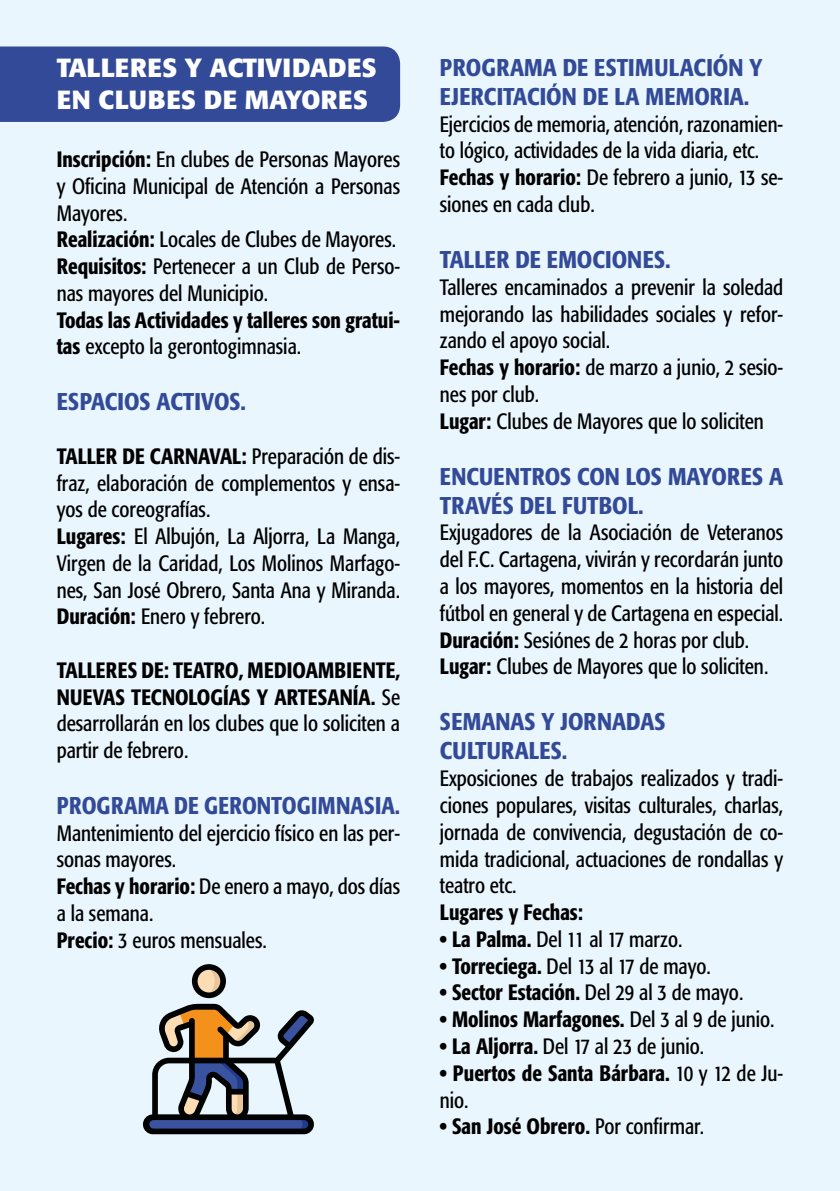
<style>
.page{position:relative;width:840px;height:1191px;background:#fff}
.page>*{position:absolute;margin:0;border:0;box-sizing:border-box;transform-origin:0 0}
.t1{font:700 26px/31.6px "Formata";color:#fff}
.t2{font:500 condensed 24px/29.2px "Formata";color:#324a97}
.t3{font:500 condensed 24px "Formata";color:#324a97;scale:.96 1}
.t4{font:condensed 22px/26.8px "Formata";color:#000;scale:.95 1}
.t5{font:500 condensed 22px/26.8px "Formata";color:#000;scale:.95 1}
.t6{font:condensed 22px/26.8px "Formata";color:#000;scale:.94 1}
.s1{font-weight:500}
.s2{font-weight:400}
</style>
<div class="page">
<div style="left:0;top:0;width:839px;height:1191px;background:#eaf6fe"></div>
<div style="left:0;top:46px;width:400px;height:76px;background:#324a97"></div>
<hr style="left:839px;top:0;width:1px;height:1191px;background:#eaf6fe">
<svg style="left:143px;top:964px;width:171px;height:170px"></svg>
<p class="t1" style="left:57px;top:52px;width:321px">TALLERES Y ACTIVIDADES<br>EN CLUBES DE MAYORES</p>
<p class="t4" style="left:57px;top:146px;width:363px"><span class="s1">Inscripción:</span> En clubes de Personas Mayores y Oficina Municipal de Atención a Personas Mayores.<br><span class="s1">Realización:</span> Locales de Clubes de Mayores.<br><span class="s1">Requisitos:</span> Pertenecer a un Club de Perso&shy;nas mayores del Municipio.</p>
<p class="t5" style="left:57px;top:306px;width:363px">Todas las Actividades y talleres son gratui&shy;tas <span class="s2">excepto la gerontogimnasia.</span></p>
<p class="t2" style="left:57px;top:387px;width:191px">ESPACIOS ACTIVOS.</p>
<p class="t4" style="left:57px;top:443px;width:363px"><span class="s1">TALLER DE CARNAVAL:</span> Preparación de dis&shy;fraz, elaboración de complementos y ensa&shy;yos de coreografías.<br><span class="s1">Lugares:</span> El Albujón, La Aljorra, La Manga, Virgen de la Caridad, Los Molinos Marfago&shy;nes, San José Obrero, Santa Ana y Miranda.<br><span class="s1">Duración:</span> Enero y febrero.</p>
<p class="t5" style="left:57px;top:656px;width:363px;text-align:justify">TALLERES DE: TEATRO, MEDIOAMBIENTE, NUEVAS TECNOLOGÍAS Y ARTESANÍA. <span class="s2">Se desarrollarán en los clubes que lo soliciten a partir de febrero.</span></p>
<p class="t3" style="left:57px;top:791px;width:359px">PROGRAMA DE GERONTOGIMNASIA.</p>
<p class="t4" style="left:57px;top:819px;width:363px">Mantenimiento del ejercicio físico en las per&shy;sonas mayores.<br><span class="s1">Fechas y horario:</span> De enero a mayo, dos días a la semana.<br><span class="s1">Precio:</span> 3 euros mensuales.</p>
<p class="t2" style="left:439px;top:53px;width:324px">PROGRAMA DE ESTIMULACIÓN Y<br>EJERCITACIÓN DE LA MEMORIA.</p>
<p class="t6" style="left:439px;top:111px;width:366px">Ejercicios de memoria, atención, razonamien&shy;to lógico, actividades de la vida diaria, etc.<br><span class="s1">Fechas y horario:</span> De febrero a junio, 13 se&shy;siones en cada club.</p>
<p class="t2" style="left:439px;top:245px;width:232px">TALLER DE EMOCIONES.</p>
<p class="t4" style="left:439px;top:274px;width:363px">Talleres encaminados a prevenir la soledad mejorando las habilidades sociales y refor&shy;zando el apoyo social.<br><span class="s1">Fechas y horario:</span> de marzo a junio, 2 sesio&shy;nes por club.<br><span class="s1">Lugar:</span> Clubes de Mayores que lo soliciten</p>
<p class="t2" style="left:439px;top:461px;width:344px">ENCUENTROS CON LOS MAYORES A<br>TRAVÉS DEL FUTBOL.</p>
<p class="t4" style="left:439px;top:519px;width:363px">Exjugadores de la Asociación de Veteranos del F.C. Cartagena, vivirán y recordarán junto a los mayores, momentos en la historia del fútbol en general y de Cartagena en especial.<br><span class="s1">Duración:</span> Sesiónes de 2 horas por club.<br><span class="s1">Lugar:</span> Clubes de Mayores que lo soliciten.</p>
<p class="t2" style="left:439px;top:707px;width:227px">SEMANAS Y JORNADAS<br>CULTURALES.</p>
<p class="t4" style="left:439px;top:765px;width:363px;text-align:justify">Exposiciones de trabajos realizados y tradi&shy;ciones populares, visitas culturales, charlas, jornada de convivencia, degustación de co&shy;mida tradicional, actuaciones de rondallas y teatro etc.</p>
<p class="t5" style="left:439px;top:899px;width:152px">Lugares y Fechas:</p>
<p class="t4" style="left:439px;top:926px;width:256px"><span class="s1">• La Palma.</span> Del 11 al 17 marzo.</p>
<p class="t4" style="left:439px;top:952px;width:286px"><span class="s1">• Torreciega.</span> Del 13 al 17 de mayo.</p>
<p class="t5" style="left:439px;top:979px;width:321px">• Sector Estación. <span class="s2">Del 29 al 3 de mayo.</span></p>
<p class="t5" style="left:439px;top:1006px;width:353px">• Molinos Marfagones. <span class="s2">Del 3 al 9 de junio.</span></p>
<p class="t4" style="left:439px;top:1033px;width:279px"><span class="s1">• La Aljorra.</span> Del 17 al 23 de junio.</p>
<p class="t5" style="left:439px;top:1059px;width:363px">• Puertos de Santa Bárbara. <span class="s2">10 y 12 de Ju&shy;nio.</span></p>
<p class="t5" style="left:439px;top:1113px;width:279px">• San José Obrero. <span class="s2">Por confirmar.</span></p>
</div>
